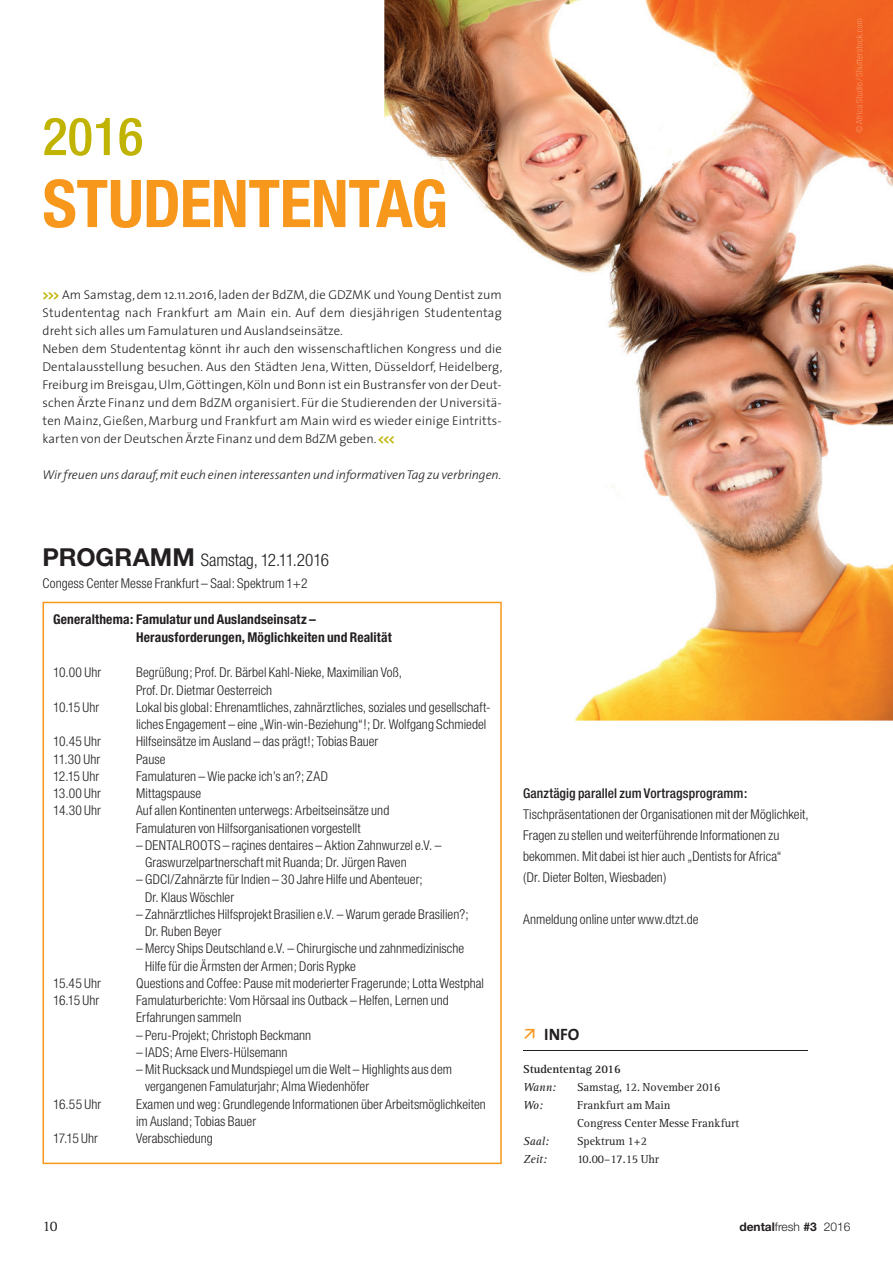
<style>
.page{position:relative;width:893px;height:1263px;background:#fff}
.page>*{position:absolute;margin:0;border:0;box-sizing:border-box;transform-origin:0 0}
.t1{font:700 condensed 66px "Helvetica Neue";letter-spacing:-.01em;color:#f7981d}
.t2{font:500 condensed 52.5px "Helvetica Neue";color:#c0b301}
.t3{font:300 condensed 17.25px "Helvetica Neue";letter-spacing:-.01em;color:#231f20}
.t4{font:700 16.5px "The Sans";color:#231f20}
.t5{font:15px "Rotis Serif";color:#231f20}
.t6{font:300 condensed 13.5px/17.2px "Helvetica Neue";letter-spacing:.005em;color:#231f20}
.t7{font:700 condensed 13.5px/18px "Helvetica Neue";letter-spacing:.01em;color:#231f20}
.t8{font:500 condensed 13.5px "Helvetica Neue";letter-spacing:.01em;color:#231f20}
.t9{font:300 12.75px/18px "The Sans";color:#231f20}
.t10{font:italic 300 12.75px "The Sans";letter-spacing:-.005em;color:#231f20}
.t11{font:12px/18px "Rotis Serif";color:#231f20}
.t12{font:italic 12px "Rotis Serif";color:#231f20}
.t13{font:300 12px "Helvetica Neue";color:#231f20}
.t14{font:700 12px "Rotis Serif";color:#231f20}
.s1{font-weight:700;color:#c0b301}
.s2{font-weight:700;font-stretch:normal;font-size:24.75px}
.s3{font-weight:700}
</style>
<div class="page">
<img style="left:384px;top:0;width:509px;height:720px">
<svg style="left:43px;top:602px;width:459px;height:562px"></svg>
<hr style="left:523px;top:1050px;width:285px;height:1px;background:#231f20">
<img style="left:856px;top:19px;width:6px;height:114px">
<h2 class="t2" style="left:43px;top:105px;width:102px">2016</h2>
<h1 class="t1" style="left:43px;top:164px;width:407px">STUDENTENTAG</h1>
<p class="t9" style="left:43px;top:286px;width:461px"><span class="s1">&gt;&gt;&gt;</span> Am Samstag, dem 12.11.2016, laden der BdZM, die GDZMK und Young Dentist zum Studententag nach Frankfurt am Main ein. Auf dem diesjährigen Studententag dreht sich alles um Famulaturen und Auslandseinsätze.<br>Neben dem Studententag könnt ihr auch den wissenschaftlichen Kongress und die Dentalausstellung besuchen. Aus den Städten Jena, Witten, Düsseldorf, Heidelberg, Freiburg im Breisgau, Ulm, Göttingen, Köln und Bonn ist ein Bustransfer von der Deut&shy;schen Ärzte Finanz und dem BdZM organisiert. Für die Studierenden der Universitä&shy;ten Mainz, Gießen, Marburg und Frankfurt am Main wird es wieder einige Eintritts&shy;karten von der Deutschen Ärzte Finanz und dem BdZM geben. <span class="s1">&lt;&lt;&lt;</span></p>
<p class="t10" style="left:43px;top:467px;width:460px">Wir freuen uns darauf, mit euch einen interessanten und informativen Tag zu verbringen.</p>
<p class="t3" style="left:43px;top:550px;width:288px"><span class="s2">PROGRAMM</span> Samstag, 12.11.2016</p>
<p class="t6" style="left:43px;top:574px;width:266px">Congess Center Messe Frankfurt – Saal: Spektrum 1+2</p>
<p class="t7" style="left:136px;top:610px;width:257px;text-indent:-83px">Generalthema: Famulatur und Auslandseinsatz –<br>Herausforderungen, Möglichkeiten und Realität</p>
<p class="t6" style="left:53px;top:664px;width:49px">10.00 Uhr</p>
<p class="t6" style="left:136px;top:664px;width:267px">Begrüßung; Prof. Dr. Bärbel Kahl-Nieke, Maximilian Voß,<br>Prof. Dr. Dietmar Oesterreich</p>
<p class="t6" style="left:53px;top:698px;width:48px">10.15 Uhr</p>
<p class="t6" style="left:136px;top:698px;width:356px">Lokal bis global: Ehrenamtliches, zahnärztliches, soziales und gesellschaft&shy;liches Engagement – eine „Win-win-Beziehung“!; Dr. Wolfgang Schmiedel</p>
<p class="t6" style="left:53px;top:733px;width:49px">10.45 Uhr</p>
<p class="t6" style="left:136px;top:733px;width:244px">Hilfseinsätze im Ausland – das prägt!; Tobias Bauer</p>
<p class="t6" style="left:53px;top:750px;width:48px">11.30 Uhr</p>
<p class="t6" style="left:136px;top:750px;width:31px">Pause</p>
<p class="t6" style="left:53px;top:767px;width:47px">12.15 Uhr</p>
<p class="t6" style="left:136px;top:767px;width:193px">Famulaturen – Wie packe ich’s an?; ZAD</p>
<p class="t6" style="left:53px;top:784px;width:49px">13.00 Uhr</p>
<p class="t6" style="left:136px;top:784px;width:67px">Mittagspause</p>
<p class="t6" style="left:53px;top:802px;width:49px">14.30 Uhr</p>
<p class="t6" style="left:136px;top:802px;width:255px">Auf allen Kontinenten unterwegs: Arbeitseinsätze und<br>Famulaturen von Hilfsorganisationen vorgestellt</p>
<p class="t6" style="left:145px;top:836px;width:298px;text-indent:-9px">– DENTALROOTS – raçines dentaires – Aktion Zahnwurzel e.V. –<br>Graswurzelpartnerschaft mit Ruanda; Dr. Jürgen Raven</p>
<p class="t6" style="left:145px;top:871px;width:279px;text-indent:-9px">– GDCI/Zahnärzte für Indien – 30 Jahre Hilfe und Abenteuer;<br>Dr. Klaus Wöschler</p>
<p class="t6" style="left:145px;top:905px;width:325px;text-indent:-9px">– Zahnärztliches Hilfsprojekt Brasilien e.V. – Warum gerade Brasilien?;<br>Dr. Ruben Beyer</p>
<p class="t6" style="left:145px;top:940px;width:321px;text-indent:-9px">– Mercy Ships Deutschland e.V. – Chirurgische und zahnmedizinische<br>Hilfe für die Ärmsten der Armen; Doris Rypke</p>
<p class="t6" style="left:53px;top:974px;width:49px">15.45 Uhr</p>
<p class="t6" style="left:136px;top:974px;width:349px">Questions and Coffee: Pause mit moderierter Fragerunde; Lotta Westphal</p>
<p class="t6" style="left:53px;top:992px;width:48px">16.15 Uhr</p>
<p class="t6" style="left:136px;top:992px;width:314px">Famulaturberichte: Vom Hörsaal ins Outback – Helfen, Lernen und<br>Erfahrungen sammeln</p>
<p class="t6" style="left:136px;top:1026px;width:177px">– Peru-Projekt; Christoph Beckmann</p>
<p class="t6" style="left:136px;top:1043px;width:153px">– IADS; Arne Elvers-Hülsemann</p>
<p class="t6" style="left:145px;top:1061px;width:308px;text-indent:-9px">– Mit Rucksack und Mundspiegel um die Welt – Highlights aus dem vergangenen Famulaturjahr; Alma Wiedenhöfer</p>
<p class="t6" style="left:53px;top:1095px;width:50px">16.55 Uhr</p>
<p class="t6" style="left:136px;top:1095px;width:351px">Examen und weg: Grundlegende Informationen über Arbeitsmöglichkeiten im Ausland; Tobias Bauer</p>
<p class="t6" style="left:53px;top:1130px;width:46px">17.15 Uhr</p>
<p class="t6" style="left:136px;top:1130px;width:78px">Verabschiedung</p>
<p class="t8" style="left:523px;top:785px;width:226px">Ganztägig parallel zum Vortragsprogramm:</p>
<p class="t6" style="left:523px;top:803px;width:287px;line-height:21px">Tischpräsentationen der Organisationen mit der Möglichkeit, Fragen zu stellen und weiterführende Informationen zu bekommen. Mit dabei ist hier auch „Dentists for Africa“<br>(Dr. Dieter Bolten, Wiesbaden)</p>
<p class="t6" style="left:523px;top:910px;width:177px">Anmeldung online unter www.dtzt.de</p>
<p class="t4" style="left:544px;top:1024px;width:37px">INFO</p>
<p class="t14" style="left:523px;top:1062px;width:99px">Studententag 2016</p>
<p class="t12" style="left:523px;top:1080px;width:34px">Wann:</p>
<p class="t11" style="left:577px;top:1078px;width:145px">Samstag, 12. November 2016</p>
<p class="t12" style="left:523px;top:1098px;width:21px">Wo:</p>
<p class="t11" style="left:577px;top:1096px;width:164px">Frankfurt am Main<br>Congress Center Messe Frankfurt</p>
<p class="t12" style="left:523px;top:1134px;width:27px">Saal:</p>
<p class="t11" style="left:577px;top:1132px;width:71px">Spektrum 1+2</p>
<p class="t12" style="left:523px;top:1152px;width:25px">Zeit:</p>
<p class="t11" style="left:577px;top:1150px;width:84px">10.00–17.15 Uhr</p>
<p class="t5" style="left:43px;top:1217px;width:17px">10</p>
<p class="t13" style="left:739px;top:1219px;width:113px"><span class="s3">dental</span>fresh <span class="s3">#3</span> 2016</p>
</div>
